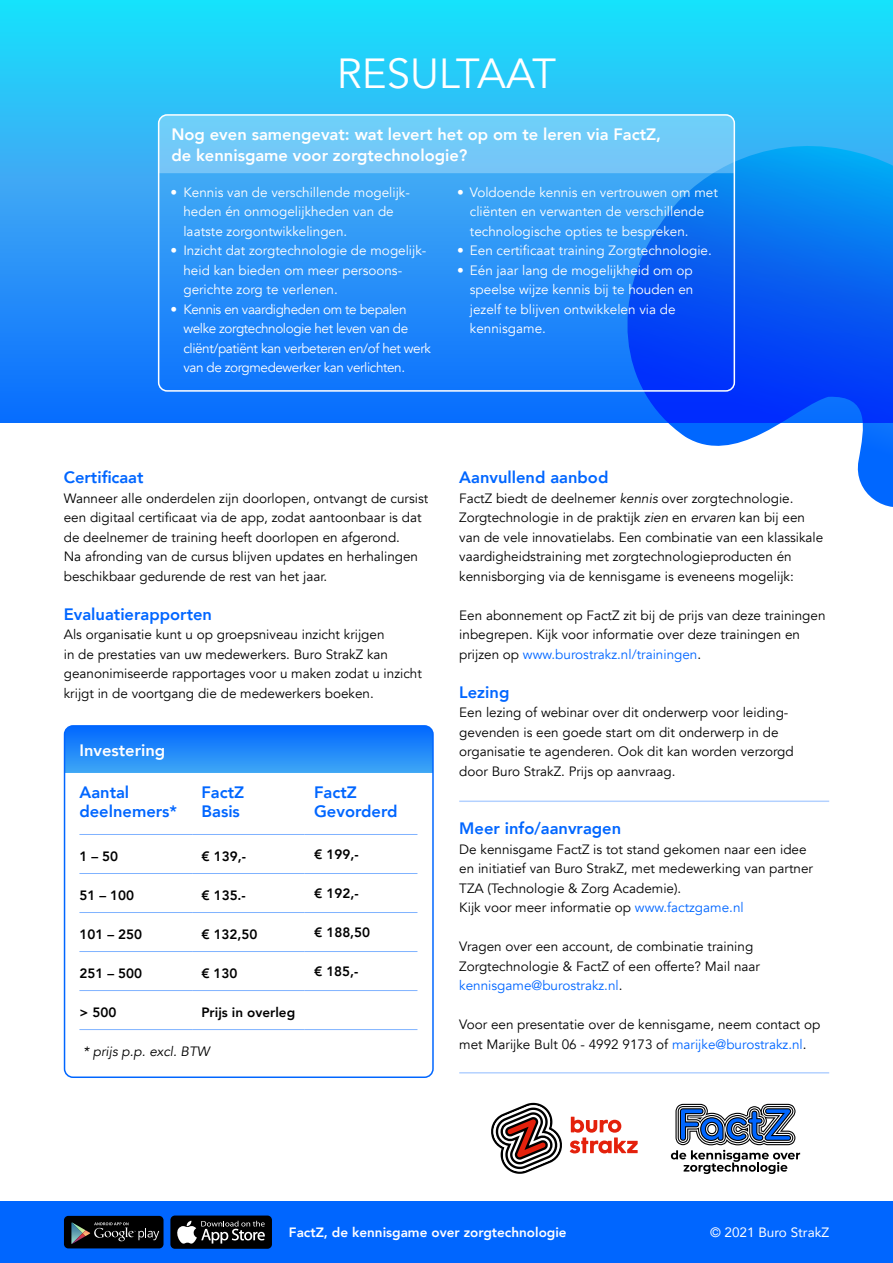
<style>
.page{position:relative;width:893px;height:1263px;background:#fff}
.page>*{position:absolute;margin:0;border:0;box-sizing:border-box;transform-origin:0 0}
.t1{font:42px "Avenir";color:#fff}
.t2{font:800 16.5px/19.5px "Avenir";color:#06f}
.t3{font:800 16.5px/21px "Avenir";color:#fff}
.t4{font:13.5px/19.5px "Avenir";color:#000}
.t5{font:13.5px/19.5px "Avenir";color:#fff}
.t6{font:13.5px/19.5px "Avenir";letter-spacing:-.03em;color:#fff}
.t7{font:800 13.5px "Avenir";color:#000}
.t8{font:800 13.5px "Avenir";color:#fff}
.t9{font:italic 13.5px "Avenir";color:#000}
.t10{font:13.5px "Avenir";color:#fff}
.s1{font-style:italic}
.s2{color:#06f}
</style>
<div class="page">
<svg style="left:65px;top:726px;width:366px;height:47px;background:#2188f9"></svg>
<svg style="left:0;top:0;width:893px;height:422px;background:#24a8f9"></svg>
<svg style="left:611px;top:142px;width:282px;height:365px"></svg>
<div style="left:158px;top:114px;width:577px;height:278px;border:2px solid #fff;border-radius:9px"></div>
<div style="left:159px;top:115px;width:575px;height:58px;background:#72caf8"></div>
<div style="left:0;top:1201px;width:893px;height:62px;background:#06f"></div>
<div style="left:64px;top:1216px;width:100px;height:32px;background:#000;border-radius:4px"></div>
<svg style="left:71px;top:1222px;width:88px;height:22px"></svg>
<div style="left:170px;top:1215px;width:102px;height:34px;background:#000;border-radius:4px"></div>
<svg style="left:177px;top:1221px;width:88px;height:22px"></svg>
<div style="left:64px;top:725px;width:370px;height:353px;border:2px solid #06f;border-radius:9px"></div>
<hr style="left:459px;top:800px;width:370px;height:2px;background:#b3d1ff">
<hr style="left:459px;top:1072px;width:370px;height:1px;background:#b3d1ff">
<svg style="left:491px;top:1103px;width:147px;height:71px"></svg>
<svg style="left:671px;top:1104px;width:129px;height:70px"></svg>
<hr style="left:79px;top:834px;width:113px;height:1px;background:#80b3ff">
<hr style="left:192px;top:834px;width:113px;height:1px;background:#80b3ff">
<hr style="left:305px;top:834px;width:112px;height:1px;background:#80b3ff">
<hr style="left:79px;top:873px;width:113px;height:1px;background:#80b3ff">
<hr style="left:192px;top:873px;width:113px;height:1px;background:#80b3ff">
<hr style="left:305px;top:873px;width:112px;height:1px;background:#80b3ff">
<hr style="left:79px;top:912px;width:113px;height:1px;background:#80b3ff">
<hr style="left:192px;top:912px;width:113px;height:1px;background:#80b3ff">
<hr style="left:305px;top:912px;width:112px;height:1px;background:#80b3ff">
<hr style="left:79px;top:951px;width:113px;height:1px;background:#80b3ff">
<hr style="left:192px;top:951px;width:113px;height:1px;background:#80b3ff">
<hr style="left:305px;top:951px;width:112px;height:1px;background:#80b3ff">
<hr style="left:79px;top:990px;width:113px;height:1px;background:#80b3ff">
<hr style="left:192px;top:990px;width:113px;height:1px;background:#80b3ff">
<hr style="left:305px;top:990px;width:112px;height:1px;background:#80b3ff">
<hr style="left:79px;top:1029px;width:113px;height:1px;background:#80b3ff">
<hr style="left:192px;top:1029px;width:113px;height:1px;background:#80b3ff">
<hr style="left:305px;top:1029px;width:112px;height:1px;background:#80b3ff">
<h1 class="t1" style="left:337px;top:49px;width:221px">RESULTAAT</h1>
<p class="t3" style="left:171px;top:123px;width:491px">Nog even samengevat: wat levert het op om te leren via FactZ, de kennisgame voor zorgtechnologie?</p>
<p class="t5" style="left:183px;top:183px;width:227px;text-indent:-13px">• Kennis van de verschillende mogelijk&shy;heden én onmogelijkheden van de laatste zorgontwikkelingen.</p>
<p class="t5" style="left:183px;top:241px;width:241px;text-indent:-13px">• Inzicht dat zorgtechnologie de mogelijk--- heid kan bieden om meer persoons&shy;gerichte zorg te verlenen.</p>
<p class="t6" style="left:183px;top:299px;width:249px;text-indent:-13px">• Kennis en vaardigheden om te bepalen welke zorgtechnologie het leven van de cliënt/patiënt kan verbeteren en/of het werk van de zorgmedewerker kan verlichten.</p>
<p class="t5" style="left:470px;top:182px;width:250px;text-indent:-13px">• Voldoende kennis en vertrouwen om met cliënten en verwanten de verschillende technologische opties te bespreken.</p>
<p class="t5" style="left:457px;top:241px;width:256px">• Een certificaat training Zorgtechnologie.</p>
<p class="t5" style="left:470px;top:260px;width:225px;text-indent:-13px">• Eén jaar lang de mogelijkheid om op speelse wijze kennis bij te houden en jezelf te blijven ontwikkelen via de kennisgame.</p>
<p class="t2" style="left:64px;top:468px;width:81px">Certificaat</p>
<p class="t4" style="left:64px;top:488px;width:366px">Wanneer alle onderdelen zijn doorlopen, ontvangt de cursist een digitaal certificaat via de app, zodat aantoonbaar is dat de deelnemer de training heeft doorlopen en afgerond.<br>Na afronding van de cursus blijven updates en herhalingen beschikbaar gedurende de rest van het jaar.</p>
<p class="t2" style="left:64px;top:604px;width:150px">Evaluatierapporten</p>
<p class="t4" style="left:64px;top:625px;width:360px">Als organisatie kunt u op groepsniveau inzicht krijgen<br>in de prestaties van uw medewerkers. Buro StrakZ kan geanonimiseerde rapportages voor u maken zodat u inzicht krijgt in de voortgang die de medewerkers boeken.</p>
<p class="t3" style="left:79px;top:739px;width:87px">Investering</p>
<p class="t2" style="left:79px;top:782px;width:99px">Aantal deelnemers*</p>
<p class="t2" style="left:201px;top:782px;width:44px">FactZ<br>Basis</p>
<p class="t2" style="left:314px;top:782px;width:85px">FactZ<br>Gevorderd</p>
<p class="t7" style="left:79px;top:845px;width:40px">1 – 50</p>
<p class="t7" style="left:201px;top:845px;width:46px">€ 139,-</p>
<p class="t7" style="left:314px;top:844px;width:46px">€ 199,-</p>
<p class="t7" style="left:79px;top:884px;width:56px">51 – 100</p>
<p class="t7" style="left:201px;top:884px;width:46px">€ 135.-</p>
<p class="t7" style="left:314px;top:883px;width:46px">€ 192,-</p>
<p class="t7" style="left:79px;top:923px;width:64px">101 – 250</p>
<p class="t7" style="left:201px;top:923px;width:58px">€ 132,50</p>
<p class="t7" style="left:314px;top:922px;width:58px">€ 188,50</p>
<p class="t7" style="left:79px;top:962px;width:64px">251 – 500</p>
<p class="t7" style="left:201px;top:962px;width:38px">€ 130</p>
<p class="t7" style="left:314px;top:961px;width:46px">€ 185,-</p>
<p class="t7" style="left:79px;top:1001px;width:38px">&gt; 500</p>
<p class="t7" style="left:201px;top:1001px;width:95px">Prijs in overleg</p>
<p class="t9" style="left:83px;top:1043px;width:128px">* prijs p.p. excl. BTW</p>
<p class="t2" style="left:459px;top:468px;width:151px">Aanvullend aanbod</p>
<p class="t4" style="left:459px;top:488px;width:366px">FactZ biedt de deelnemer <span class="s1">kennis</span> over zorgtechnologie.<br>Zorgtechnologie in de praktijk <span class="s1">zien</span> en <span class="s1">ervaren</span> kan bij een van de vele innovatielabs. Een combinatie van een klassikale vaardigheidstraining met zorgtechnologieproducten én kennisborging via de kennisgame is eveneens mogelijk:</p>
<p class="t4" style="left:459px;top:605px;width:368px">Een abonnement op FactZ zit bij de prijs van deze trainingen inbegrepen. Kijk voor informatie over deze trainingen en prijzen op <span class="s2">www.burostrakz.nl/trainingen</span>.</p>
<p class="t2" style="left:459px;top:682px;width:52px">Lezing</p>
<p class="t4" style="left:459px;top:703px;width:336px">Een lezing of webinar over dit onderwerp voor leiding&shy;gevenden is een goede start om dit onderwerp in de organisatie te agenderen. Ook dit kan worden verzorgd door Buro StrakZ. Prijs op aanvraag.</p>
<p class="t2" style="left:459px;top:819px;width:163px">Meer info/aanvragen</p>
<p class="t4" style="left:459px;top:839px;width:355px">De kennisgame FactZ is tot stand gekomen naar een idee en initiatief van Buro StrakZ, met medewerking van partner TZA (Technologie &amp; Zorg Academie).<br>Kijk voor meer informatie op <span class="s2">www.factzgame.nl</span></p>
<p class="t4" style="left:459px;top:937px;width:302px">Vragen over een account, de combinatie training<br>Zorgtechnologie &amp; FactZ of een offerte? Mail naar <span class="s2">kennisgame@burostrakz.nl</span>.</p>
<p class="t4" style="left:459px;top:1015px;width:363px">Voor een presentatie over de kennisgame, neem contact op met Marijke Bult 06 - 4992 9173 of <span class="s2">marijke@burostrakz.nl</span>.</p>
<p class="t8" style="left:289px;top:1221px;width:279px">FactZ, de kennisgame over zorgtechnologie</p>
<p class="t10" style="left:710px;top:1221px;width:121px">© 2021 Buro StrakZ</p>
</div>
